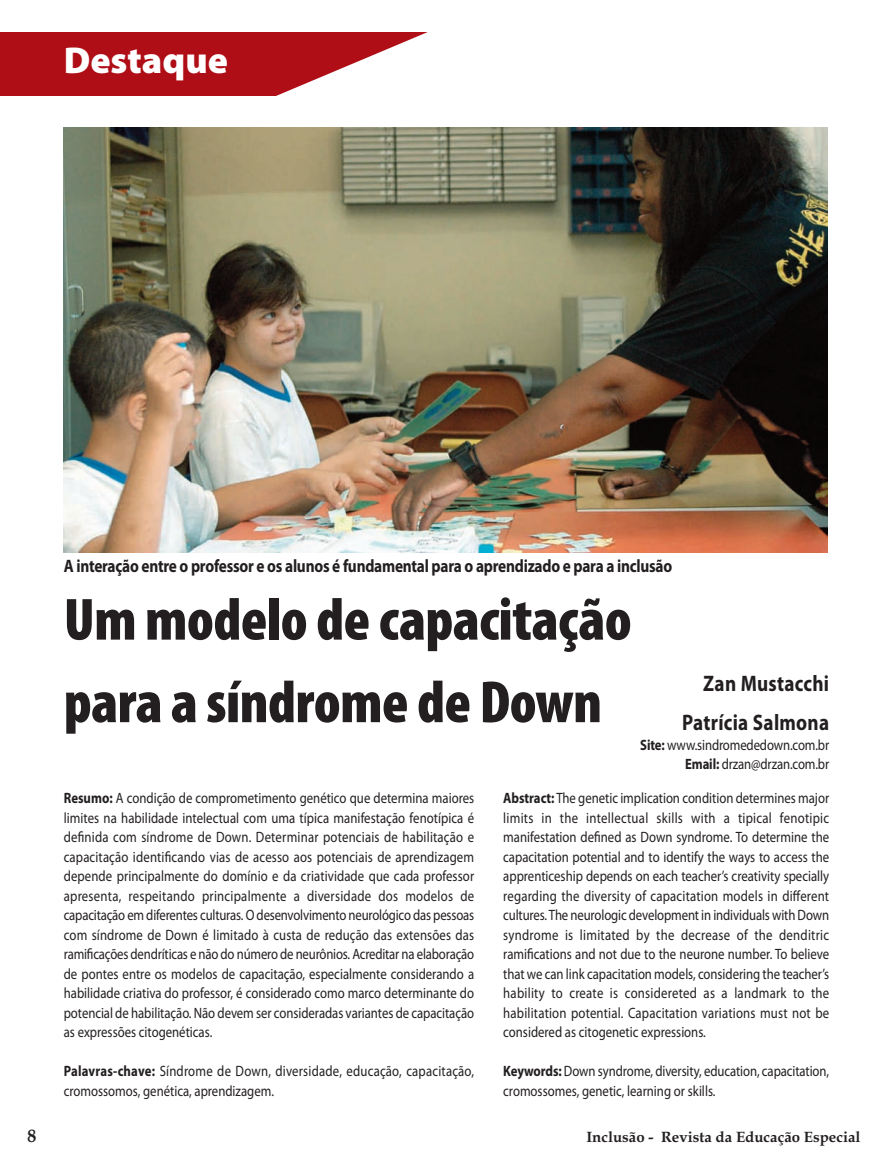
<style>
.page{position:relative;width:893px;height:1170px;background:#fff}
.page>*{position:absolute;margin:0;border:0;box-sizing:border-box;transform-origin:0 0}
.t1{font:900 condensed 60px/82.5px "Myriad Pro";letter-spacing:-.01em;color:#231f20}
.t2{font:900 37.5px "Myriad Pro";color:#fff}
.t3{font:700 22.5px/39px "Myriad Pro";letter-spacing:.015em;color:#231f20;text-align:right;scale:.85 1}
.t4{font:700 18px "Myriad Pro";letter-spacing:-.015em;color:#231f20;scale:.85 1}
.t5{font:700 18px "Book Antiqua";color:#231f20}
.t6{font:15px/19.5px "Myriad Pro";color:#231f20;text-align:justify;scale:.85 1}
.t7{font:700 15px "Book Antiqua";color:#231f20}
.s1{font-weight:700}
</style>
<div class="page">
<img style="left:64px;top:128px;width:763px;height:424px">
<div style="left:0;top:32px;width:439px;height:64px;background:#b00e16"></div>
<svg style="left:276px;top:32px;width:163px;height:64px"></svg>
<h2 class="t2" style="left:64px;top:46px;width:166px">Destaque</h2>
<p class="t4" style="left:64px;top:559px;width:717px">A interação entre o professor e os alunos é fundamental para o aprendizado e para a inclusão</p>
<h1 class="t1" style="left:64px;top:583px;width:569px">Um modelo de capacitação para a síndrome de Down</h1>
<h3 class="t3" style="left:682px;top:665px;width:174px">Zan Mustacchi<br>Patrícia Salmona</h3>
<p class="t6" style="left:640px;top:736px;width:224px;text-align:right"><span class="s1">Site:</span> www.sindromededown.com.br<br><span class="s1">Email:</span> drzan@drzan.com.br</p>
<p class="t6" style="left:64px;top:789px;width:484px"><span class="s1">Resumo:</span> A condição de comprometimento genético que determina maiores limites na habilidade intelectual com uma típica manifestação fenotípica é definida com síndrome de Down. Determinar potenciais de habilitação e capacitação identificando vias de acesso aos potenciais de aprendizagem depende principalmente do domínio e da criatividade que cada professor apresenta, respeitando principalmente a diversidade dos modelos de capacitação em diferentes culturas. O desenvolvimento neurológico das pessoas com síndrome de Down é limitado à custa de redução das extensões das ramificações dendríticas e não do número de neurônios. Acreditar na elaboração de pontes entre os modelos de capacitação, especialmente considerando a habilidade criativa do professor, é considerado como marco determinante do potencial de habilitação. Não devem ser consideradas variantes de capacitação as expressões citogenéticas.</p>
<p class="t6" style="left:64px;top:1062px;width:484px"><span class="s1">Palavras-chave:</span> Síndrome de Down, diversidade, educação, capacitação, cromossomos, genética, aprendizagem.</p>
<p class="t6" style="left:503px;top:789px;width:385px"><span class="s1">Abstract:</span> The genetic implication condition determines major limits in the intellectual skills with a tipical fenotipic manifestation defined as Down syndrome. To determine the capacitation potential and to identify the ways to access the apprenticeship depends on each teacher’s creativity specially regarding the diversity of capacitation models in different cultures. The neurologic development in individuals with Down syndrome is limitated by the decrease of the denditric ramifications and not due to the neurone number. To believe that we can link capacitation models, considering the teacher’s hability to create is considereted as a landmark to the habilitation potential. Capacitation variations must not be considered as citogenetic expressions.</p>
<p class="t6" style="left:503px;top:1062px;width:385px"><span class="s1">Keywords:</span> Down syndrome, diversity, education, capacitation, cromossomes, genetic, learning or skills.</p>
<p class="t5" style="left:27px;top:1125px;width:10px">8</p>
<p class="t7" style="left:586px;top:1127px;width:276px">Inclusão - Revista da Educação Especial</p>
</div>
